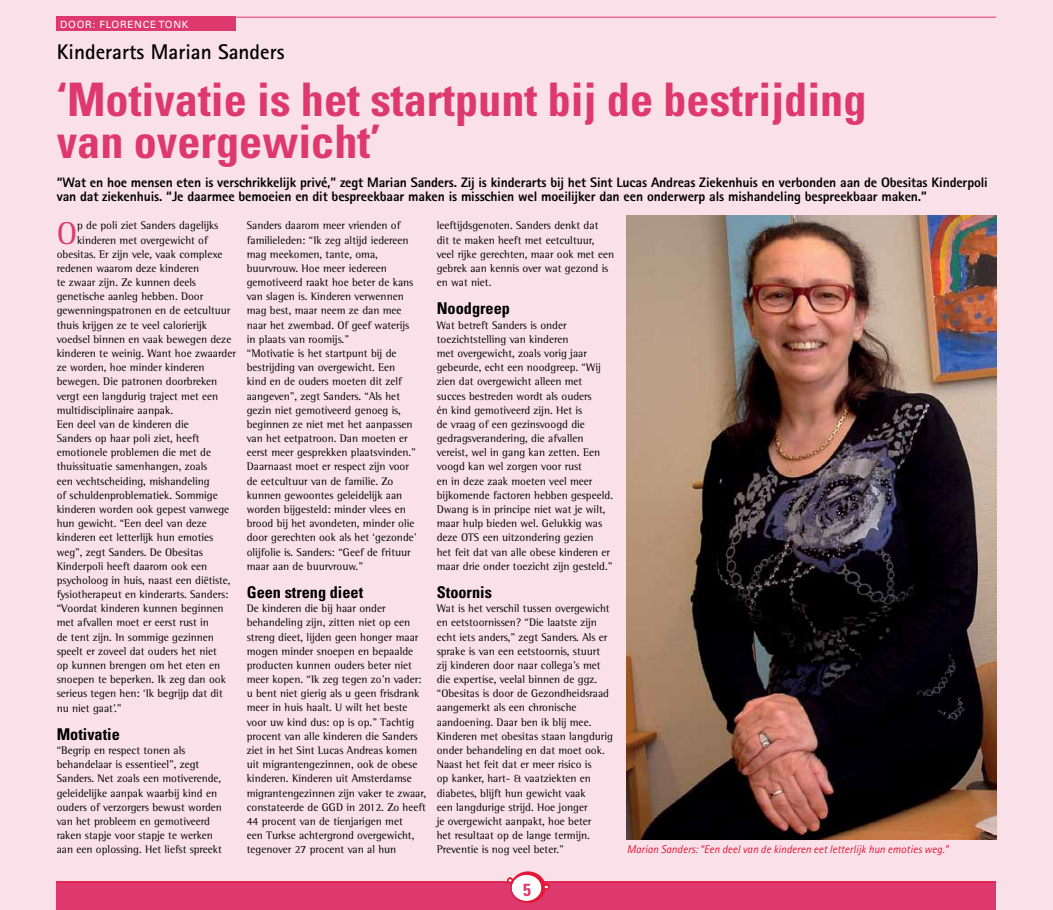
<style>
.page{position:relative;width:1053px;height:910px;background:#fff}
.page>*{position:absolute;margin:0;border:0;box-sizing:border-box;transform-origin:0 0}
.t1{font:700 condensed 46.25px/42.5px "Univers";color:#de396e}
.t2{font:32.25px "Rotis Semi Serif";color:#de396e}
.t3{font:700 21.25px "Rotis Sans Serif";color:#000}
.t4{font:700 condensed 17.5px "Univers";color:#de396e}
.t5{font:700 condensed 16.25px "Univers";color:#000}
.t6{font:800 13.75px/14.2px "Rotis Sans Serif";letter-spacing:-.01em;color:#000}
.t7{font:11.25px/14.1px "Rotis Semi Serif";color:#000}
.t8{font:italic 11.25px "Rotis Sans Serif";color:#e31837}
.t9{font:10px "Univers";letter-spacing:.07em;color:#fff}
</style>
<div class="page">
<div style="left:0;top:0;width:1052px;height:910px;background:#fae1e9"></div>
<div style="left:57px;top:881px;width:939px;height:29px;background:#de396e"></div>
<hr style="left:57px;top:881px;width:939px;height:1px;background:#e31837">
<svg style="left:507px;top:871px;width:43px;height:32px"></svg>
<hr style="left:236px;top:17px;width:760px;height:1px;background:#de396e">
<div style="left:57px;top:17px;width:179px;height:14px;background:#de396e"></div>
<img style="left:626px;top:215px;width:370px;height:624px">
<p class="t9" style="left:60px;top:18px;width:130px">DOOR: FLORENCE TONK</p>
<h3 class="t3" style="left:57px;top:39px;width:229px">Kinderarts Marian Sanders</h3>
<h1 class="t1" style="left:57px;top:78px;width:811px">‘Motivatie is het startpunt bij de bestrijding van overgewicht’</h1>
<p class="t6" style="left:57px;top:175px;width:932px">“Wat en hoe mensen eten is verschrikkelijk privé,” zegt Marian Sanders. Zij is kinderarts bij het Sint Lucas Andreas Ziekenhuis en verbonden aan de Obesitas Kinderpoli van dat ziekenhuis. “Je daarmee bemoeien en dit bespreekbaar maken is misschien wel moeilijker dan een onderwerp als mishandeling bespreekbaar maken.”</p>
<h2 class="t2" style="left:57px;top:214px;width:22px">O</h2>
<p class="t7" style="left:77px;top:218px;width:143px">p de poli ziet Sanders dagelijks</p>
<p class="t7" style="left:77px;top:233px;width:132px">kinderen met overgewicht of</p>
<p class="t7" style="left:57px;top:247px;width:167px">obesitas. Er zijn vele, vaak complexe</p>
<p class="t7" style="left:57px;top:261px;width:144px">redenen waarom deze kinderen</p>
<p class="t7" style="left:57px;top:275px;width:141px">te zwaar zijn. Ze kunnen deels</p>
<p class="t7" style="left:57px;top:289px;width:148px">genetische aanleg hebben. Door</p>
<p class="t7" style="left:57px;top:303px;width:175px">gewenningspatronen en de eetcultuur</p>
<p class="t7" style="left:57px;top:318px;width:152px">thuis krijgen ze te veel calorierijk</p>
<p class="t7" style="left:57px;top:332px;width:176px">voedsel binnen en vaak bewegen deze</p>
<p class="t7" style="left:57px;top:346px;width:181px">kinderen te weinig. Want hoe zwaarder</p>
<p class="t7" style="left:57px;top:360px;width:149px">ze worden, hoe minder kinderen</p>
<p class="t7" style="left:57px;top:374px;width:162px">bewegen. Die patronen doorbreken</p>
<p class="t7" style="left:57px;top:389px;width:163px">vergt een langdurig traject met een</p>
<p class="t7" style="left:57px;top:403px;width:118px">multidisciplinaire aanpak.</p>
<p class="t7" style="left:57px;top:417px;width:133px">Een deel van de kinderen die</p>
<p class="t7" style="left:57px;top:431px;width:144px">Sanders op haar poli ziet, heeft</p>
<p class="t7" style="left:57px;top:445px;width:156px">emotionele problemen die met de</p>
<p class="t7" style="left:57px;top:459px;width:152px">thuissituatie samenhangen, zoals</p>
<p class="t7" style="left:57px;top:474px;width:155px">een vechtscheiding, mishandeling</p>
<p class="t7" style="left:57px;top:488px;width:162px">of schuldenproblematiek. Sommige</p>
<p class="t7" style="left:57px;top:502px;width:174px">kinderen worden ook gepest vanwege</p>
<p class="t7" style="left:57px;top:516px;width:152px">hun gewicht. “Een deel van deze</p>
<p class="t7" style="left:57px;top:530px;width:158px">kinderen eet letterlijk hun emoties</p>
<p class="t7" style="left:57px;top:544px;width:148px">weg”, zegt Sanders. De Obesitas</p>
<p class="t7" style="left:57px;top:559px;width:152px">Kinderpoli heeft daarom ook een</p>
<p class="t7" style="left:57px;top:573px;width:175px">psycholoog in huis, naast een diëtiste,</p>
<p class="t7" style="left:57px;top:587px;width:173px">fysiotherapeut en kinderarts. Sanders:</p>
<p class="t7" style="left:57px;top:601px;width:168px">“Voordat kinderen kunnen beginnen</p>
<p class="t7" style="left:57px;top:615px;width:154px">met afvallen moet er eerst rust in</p>
<p class="t7" style="left:57px;top:629px;width:159px">de tent zijn. In sommige gezinnen</p>
<p class="t7" style="left:57px;top:644px;width:162px">speelt er zoveel dat ouders het niet</p>
<p class="t7" style="left:57px;top:658px;width:165px">op kunnen brengen om het eten en</p>
<p class="t7" style="left:57px;top:672px;width:171px">snoepen te beperken. Ik zeg dan ook</p>
<p class="t7" style="left:57px;top:686px;width:167px">serieus tegen hen: ‘Ik begrijp dat dit</p>
<p class="t7" style="left:57px;top:700px;width:66px">nu niet gaat’.”</p>
<h3 class="t5" style="left:57px;top:724px;width:65px">Motivatie</h3>
<p class="t7" style="left:57px;top:743px;width:167px">“Begrip en respect tonen als behandelaar is essentieel”, zegt Sanders. Net zoals een motiverende, geleidelijke aanpak waarbij kind en ouders of verzorgers bewust worden van het probleem en gemotiveerd raken stapje voor stapje te werken aan een oplossing. Het liefst spreekt</p>
<p class="t7" style="left:247px;top:218px;width:171px">Sanders daarom meer vrienden of familieleden: “Ik zeg altijd iedereen mag meekomen, tante, oma, buurvrouw. Hoe meer iedereen gemotiveerd raakt hoe beter de kans van slagen is. Kinderen verwennen mag best, maar neem ze dan mee naar het zwembad. Of geef waterijs in plaats van roomijs.”<br>“Motivatie is het startpunt bij de bestrijding van overgewicht. Een kind en de ouders moeten dit zelf aangeven”, zegt Sanders. “Als het gezin niet gemotiveerd genoeg is, beginnen ze niet met het aanpassen van het eetpatroon. Dan moeten er eerst meer gesprekken plaatsvinden.” Daarnaast moet er respect zijn voor de eetcultuur van de familie. Zo kunnen gewoontes geleidelijk aan worden bijgesteld: minder vlees en brood bij het avondeten, minder olie door gerechten ook als het ‘gezonde’ olijfolie is. Sanders: “Geef de frituur maar aan de buurvrouw.”</p>
<h3 class="t5" style="left:247px;top:582px;width:118px">Geen streng dieet</h3>
<p class="t7" style="left:247px;top:601px;width:181px">De kinderen die bij haar onder behandeling zijn, zitten niet op een streng dieet, lijden geen honger maar mogen minder snoepen en bepaalde producten kunnen ouders beter niet meer kopen. “Ik zeg tegen zo’n vader: u bent niet gierig als u geen frisdrank meer in huis haalt. U wilt het beste voor uw kind dus: op is op.” Tachtig procent van alle kinderen die Sanders ziet in het Sint Lucas Andreas komen uit migrantengezinnen, ook de obese kinderen. Kinderen uit Amsterdamse migrantengezinnen zijn vaker te zwaar, constateerde de GGD in 2012. Zo heeft 44 procent van de tienjarigen met<br>een Turkse achtergrond overgewicht, tegenover 27 procent van al hun</p>
<p class="t7" style="left:437px;top:218px;width:179px">leeftijdsgenoten. Sanders denkt dat<br>dit te maken heeft met eetcultuur, veel rijke gerechten, maar ook met een gebrek aan kennis over wat gezond is en wat niet.</p>
<h3 class="t5" style="left:437px;top:299px;width:75px">Noodgreep</h3>
<p class="t7" style="left:437px;top:318px;width:178px">Wat betreft Sanders is onder toezichtstelling van kinderen<br>met overgewicht, zoals vorig jaar gebeurde, echt een noodgreep. “Wij zien dat overgewicht alleen met succes bestreden wordt als ouders<br>én kind gemotiveerd zijn. Het is<br>de vraag of een gezinsvoogd die gedragsverandering, die afvallen vereist, wel in gang kan zetten. Een voogd kan wel zorgen voor rust<br>en in deze zaak moeten veel meer bijkomende factoren hebben gespeeld.<br>Dwang is in principe niet wat je wilt, maar hulp bieden wel. Gelukkig was deze OTS een uitzondering gezien<br>het feit dat van alle obese kinderen er maar drie onder toezicht zijn gesteld.”</p>
<h3 class="t5" style="left:437px;top:582px;width:57px">Stoornis</h3>
<p class="t7" style="left:437px;top:601px;width:178px">Wat is het verschil tussen overgewicht en eetstoornissen? “Die laatste zijn echt iets anders,” zegt Sanders. Als er sprake is van een eetstoornis, stuurt zij kinderen door naar collega’s met die expertise, veelal binnen de ggz. “Obesitas is door de Gezondheidsraad aangemerkt als een chronische aandoening. Daar ben ik blij mee.<br>Kinderen met obesitas staan langdurig onder behandeling en dat moet ook.<br>Naast het feit dat er meer risico is<br>op kanker, hart- &amp; vaatziekten en diabetes, blijft hun gewicht vaak<br>een langdurige strijd. Hoe jonger<br>je overgewicht aanpakt, hoe beter<br>het resultaat op de lange termijn.<br>Preventie is nog veel beter.”</p>
<h3 class="t4" style="left:523px;top:878px;width:9px">5</h3>
<p class="t8" style="left:626px;top:842px;width:323px">Marian Sanders: “Een deel van de kinderen eet letterlijk hun emoties weg.”</p>
</div>
